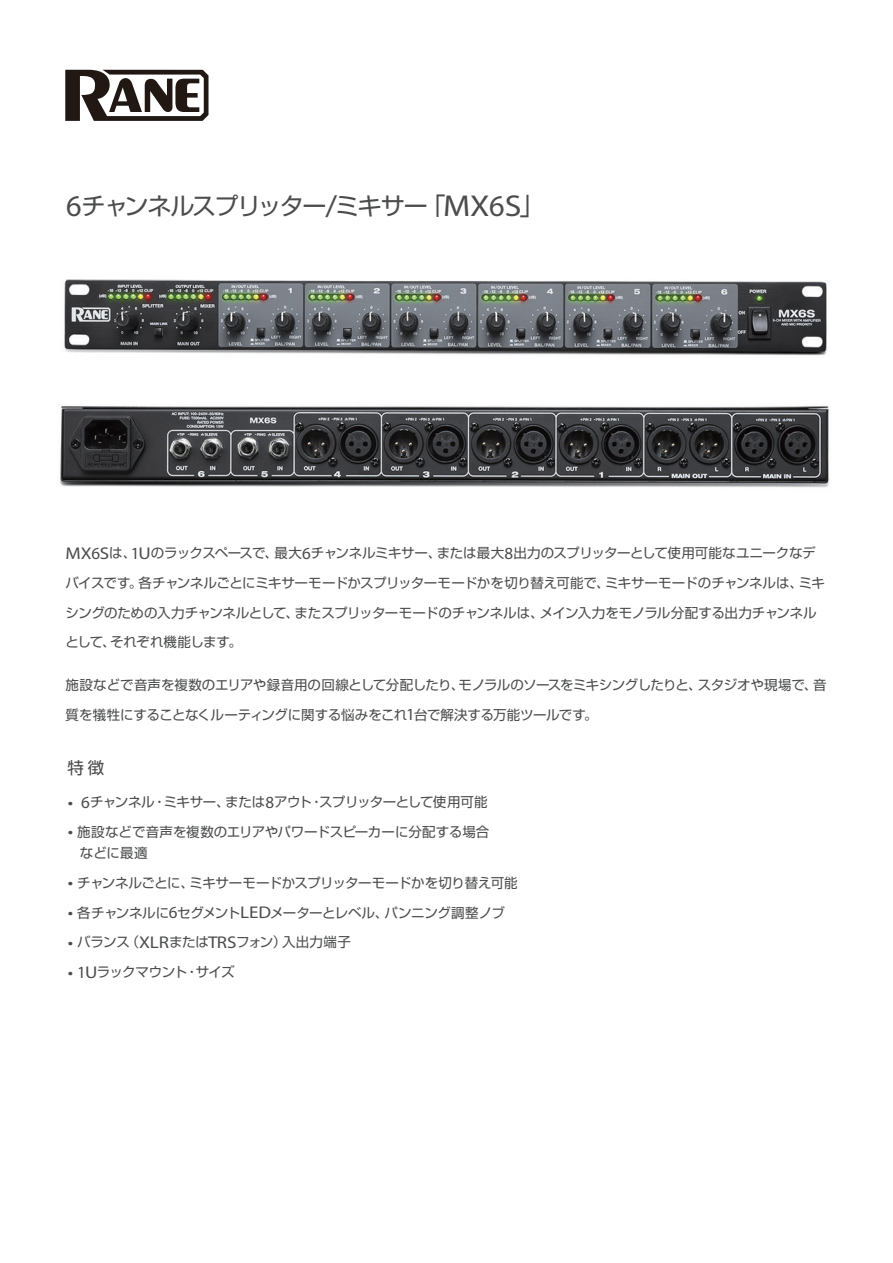
<style>
.page{position:relative;width:893px;height:1263px;background:#fff}
.page>*{position:absolute;margin:0;border:0;box-sizing:border-box;transform-origin:0 0}
.t1{font:24px "Shin Go Pro";letter-spacing:-.06em;color:#4b4c4d}
.t2{font:16.5px "Shin Go Pro";color:#4b4c4d}
.t3{font:13.5px "Shin Go Pro";letter-spacing:-.025em;color:#4b4c4d}
.t4{font:13.5px/21.3px "Shin Go Pro";letter-spacing:-.005em;color:#4b4c4d}
.t5{font:13.5px "Shin Go Pro";letter-spacing:-.055em;color:#4b4c4d}
.s1{font-family:"Myriad Pro";font-size:30.3px}
.s2{font-family:"Myriad Pro";font-size:16.95px}
</style>
<div class="page">
<img style="left:59px;top:405px;width:772px;height:83px">
<img style="left:64px;top:279px;width:763px;height:77px">
<svg style="left:65px;top:70px;width:143px;height:51px"></svg>
<h1 class="t1" style="left:66px;top:186px;width:479px"><span class="s1">6</span>チャンネルスプリッター<span class="s1">/</span>ミキサー「<span class="s1">MX6S</span>」</h1>
<p class="t3" style="left:65px;top:542px;width:752px"><span class="s2">MX6S</span>は、<span class="s2">1U</span>のラックスペースで、最大<span class="s2">6</span>チャンネルミキサー、または最大<span class="s2">8</span>出力のスプリッターとして使用可能なユニークなデ</p>
<p class="t3" style="left:65px;top:572px;width:761px">バイスです。各チャンネルごとにミキサーモードかスプリッターモードかを切り替え可能で、ミキサーモードのチャンネルは、ミキ</p>
<p class="t3" style="left:65px;top:601px;width:753px">シングのための入力チャンネルとして、またスプリッターモードのチャンネルは、メイン入力をモノラル分配する出力チャンネル</p>
<p class="t3" style="left:65px;top:631px;width:178px">として、それぞれ機能します。</p>
<p class="t3" style="left:65px;top:674px;width:763px">施設などで音声を複数のエリアや録音用の回線として分配したり、モノラルのソースをミキシングしたりと、スタジオや現場で、音</p>
<p class="t3" style="left:65px;top:703px;width:534px">質を犠牲にすることなくルーティングに関する悩みをこれ<span class="s2">1</span>台で解決する万能ツールです。</p>
<p class="t2" style="left:68px;top:754px;width:38px">特徴</p>
<p class="t3" style="left:68px;top:791px;width:421px"><span class="s2">• 6</span>チャンネル・ミキサー、または<span class="s2">8</span>アウト・スプリッターとして使用可能</p>
<p class="t4" style="left:80px;top:819px;width:411px;text-indent:-12px"><span class="s2">•</span> 施設などで音声を複数のエリアやパワードスピーカーに分配する場合などに最適</p>
<p class="t3" style="left:68px;top:871px;width:451px"><span class="s2">•</span> チャンネルごとに、ミキサーモードかスプリッターモードかを切り替え可能</p>
<p class="t3" style="left:68px;top:901px;width:438px"><span class="s2">•</span> 各チャンネルに<span class="s2">6</span>セグメント<span class="s2">LED</span>メーターとレベル、パンニング調整ノブ</p>
<p class="t3" style="left:68px;top:931px;width:284px"><span class="s2">•</span> バランス（<span class="s2">XLR</span>または<span class="s2">TRS</span>フォン）入出力端子</p>
<p class="t5" style="left:68px;top:961px;width:168px"><span class="s2">• 1U</span>ラックマウント・サイズ</p>
</div>
